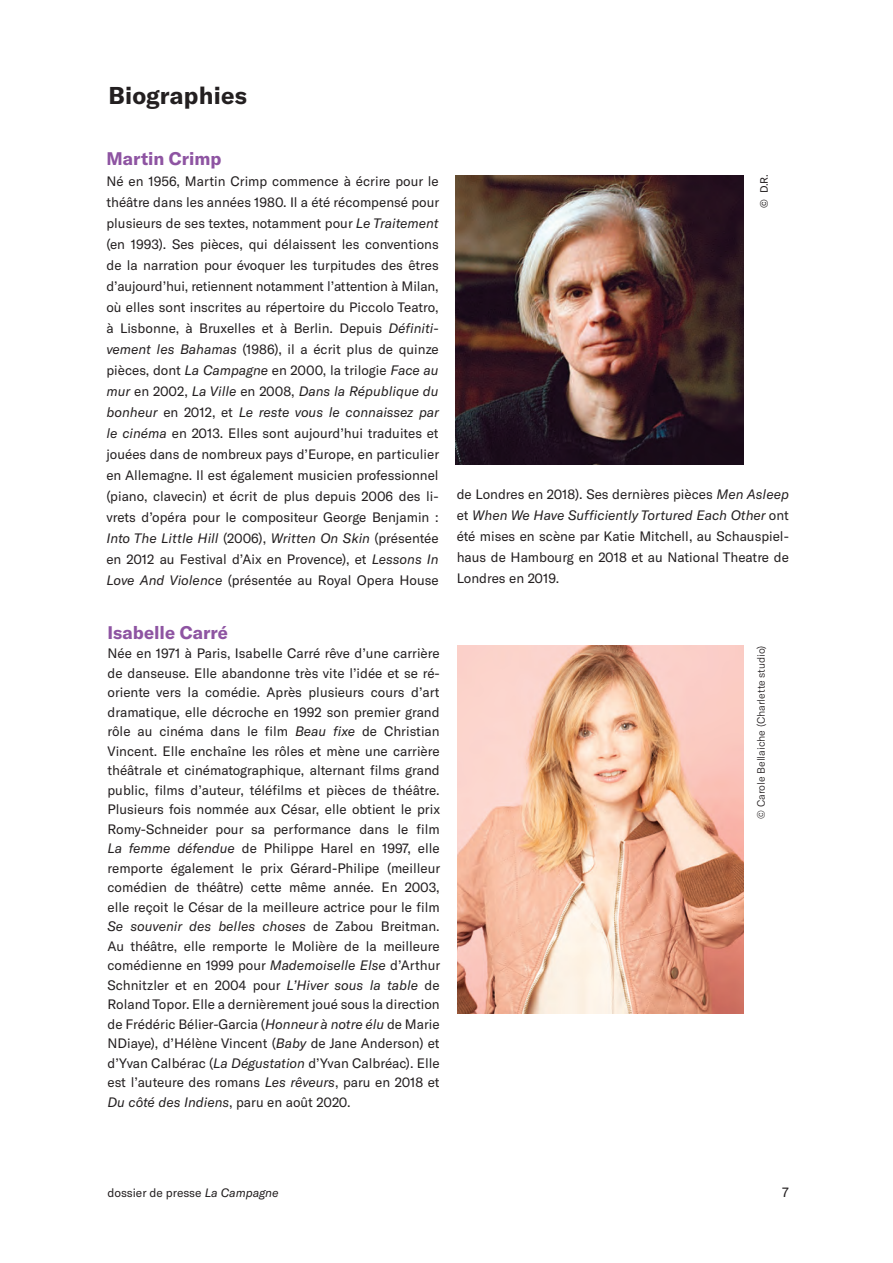
<style>
.page{position:relative;width:893px;height:1263px;background:#fff}
.page>*{position:absolute;margin:0;border:0;box-sizing:border-box;transform-origin:0 0}
.t1{font:700 24px "GT America";letter-spacing:.01em;color:#231f20}
.t2{font:700 18px "GT America";color:#8e54a2}
.t3{font:13.5px/21px "GT America";color:#231f20;text-align:justify}
.t4{font:12px "GT America";color:#231f20}
.t5{font:300 10.5px "GT America";color:#231f20}
.t6{font:10.5px "GT America";color:#231f20}
.s1{font-style:italic}
</style>
<div class="page">
<img style="left:458px;top:646px;width:286px;height:367px">
<img style="left:455px;top:175px;width:289px;height:289px">
<h1 class="t1" style="left:108px;top:80px;width:140px">Biographies</h1>
<h2 class="t2" style="left:106px;top:147px;width:117px">Martin Crimp</h2>
<p class="t3" style="left:106px;top:171px;width:334px">Né en 1956, Martin Crimp commence à écrire pour le théâtre dans les années 1980. I l a été récompensé pour plusieurs de ses textes, notamment pour <span class="s1">Le Traitement </span>(en 1993). Ses pièces, qui délaissent les conventions de la narration pour évoquer les turpitudes des êtres d’aujourd’hui, retiennent notamment l’attention à Milan, où elles sont inscrites au répertoire du Piccolo Teatro, à Lisbonne, à Bruxelles et à Berlin. Depuis <span class="s1">Définiti&shy;vement les Bahamas</span> (1986), il a écrit plus de quinze pièces, dont <span class="s1">La Campagne</span> en 2000, la trilogie <span class="s1">Face au mur</span> en 2002, <span class="s1">La Ville</span> en 2008, <span class="s1">Dans la République du bonheur</span> en 2012, et <span class="s1">Le reste vous le connaissez par le cinéma</span> en 2013. Elles sont aujourd’hui traduites et jouées dans de nombreux pays d’Europe, en particulier en Allemagne. I l est également musicien professionnel (piano, clavecin) et écrit de plus depuis 2006 des li&shy;vrets d’opéra pour le compositeur George Benjamin :<br><span class="s1">Into The Little Hill</span> (2006), <span class="s1">Written On Skin</span> (présentée en 2012 au Festival d’Aix en Provence), et <span class="s1">Lessons In Love And Violence</span> (présentée au Royal Opera House</p>
<p class="t6" style="left:758px;top:208px;width:35px;rotate:-90deg">© D.R.</p>
<p class="t3" style="left:457px;top:484px;width:334px">de Londres en 2018). Ses dernières pièces <span class="s1">Men Asleep </span>et <span class="s1">When We Have Sufficiently Tortured Each Other</span> ont été mises en scène par Katie Mitchell, au Schauspiel&shy;haus de Hambourg en 2018 et au National Theatre de Londres en 2019.</p>
<h2 class="t2" style="left:107px;top:621px;width:122px">Isabelle Carré</h2>
<p class="t3" style="left:107px;top:644px;width:334px;line-height:19.5px">Née en 1971 à Paris, Isabelle Carré rêve d’une carrière de danseuse. Elle abandonne très vite l’idée et se ré&shy;oriente vers la comédie. Après plusieurs cours d’art dramatique, elle décroche en 1992 son premier grand rôle au cinéma dans le film <span class="s1">Beau fixe</span> de Christian Vincent. Elle enchaîne les rôles et mène une carrière théâtrale et cinématographique, alternant films grand public, films d’auteur, téléfilms et pièces de théâtre.<br>Plusieurs fois nommée aux César, elle obtient le prix Romy-Schneider pour sa performance dans le film <span class="s1">La femme défendue</span> de Philippe Harel en 1997, elle remporte également le prix Gérard-Philipe (meilleur comédien de théâtre) cette même année. En 2003, elle reçoit le César de la meilleure actrice pour le film <span class="s1">Se souvenir des belles choses</span> de Zabou Breitman.<br>Au théâtre, elle remporte le Molière de la meilleure comédienne en 1999 pour <span class="s1">Mademoiselle Else</span> d’Arthur Schnitzler et en 2004 pour <span class="s1">L’Hiver sous la table</span> de Roland Topor. Elle a dernièrement joué sous la direction de Frédéric Bélier-Garcia (<span class="s1">Honneur à notre élu</span> de Marie NDiaye), d’Hélène Vincent (<span class="s1">Baby</span> de Jane Anderson) et d’Yvan Calbérac (<span class="s1">La Dégustation</span> d’Yvan Calbréac). Elle est l’auteure des romans <span class="s1">Les rêveurs</span>, paru en 2018 et <span class="s1">Du côté des Indiens</span>, paru en août 2020.</p>
<p class="t5" style="left:755px;top:819px;width:175px;rotate:-90deg">© Carole Bellaiche (Charlette studio)</p>
<p class="t4" style="left:107px;top:1186px;width:173px">dossier de presse <span class="s1">La Campagne</span></p>
<p class="t3" style="left:782px;top:1182px;width:8px">7</p>
</div>
